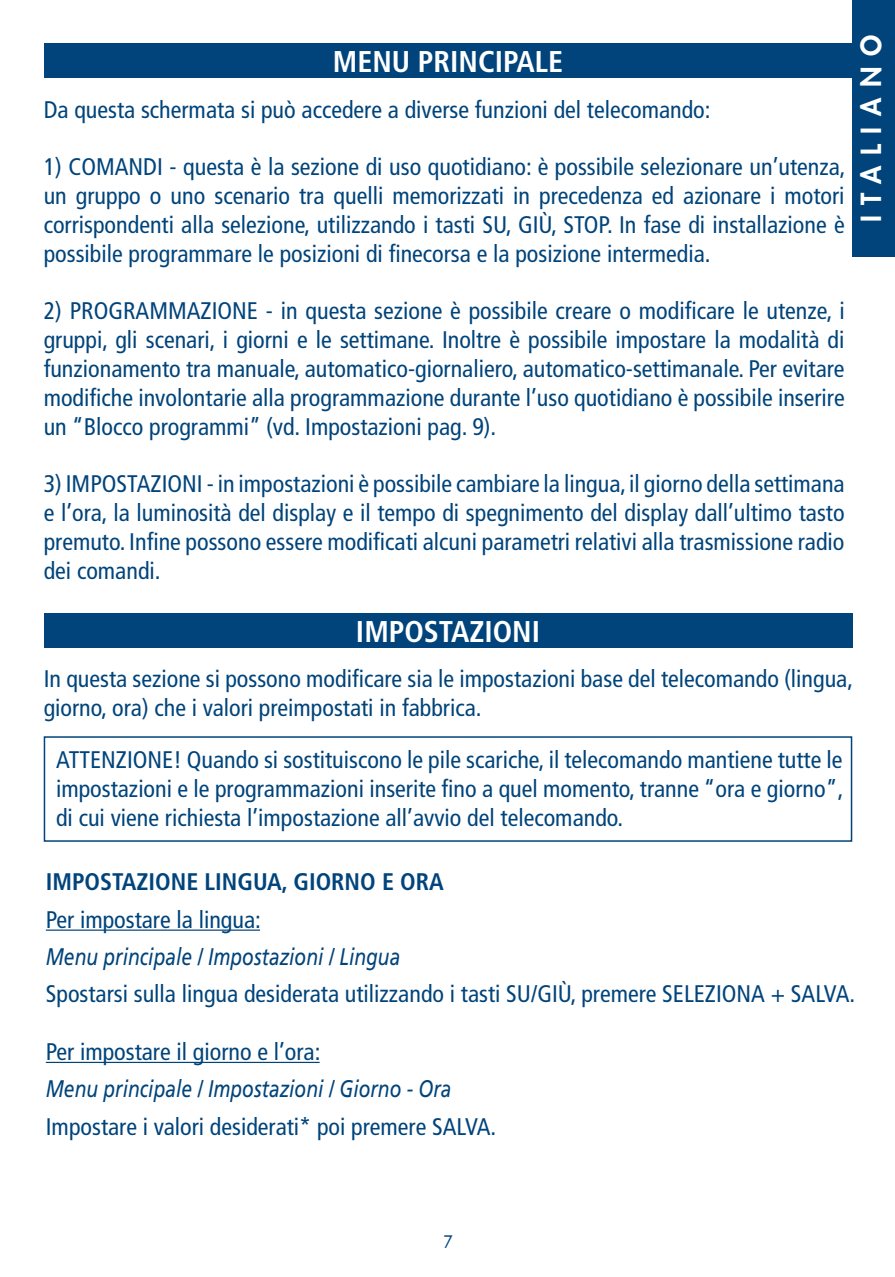
<style>
.page{position:relative;width:895px;height:1277px;background:#fff}
.page>*{position:absolute;margin:0;border:0;box-sizing:border-box;transform-origin:0 0}
.t1{font:700 condensed 30px "Frutiger LT Std";color:#fff}
.t2{font:800 27px "Futura";letter-spacing:.395em;color:#fff}
.t3{font:condensed 24px/28.8px "Frutiger LT Std";color:#00447b;text-align:justify}
.t4{font:italic 24px "Frutiger LT Std";color:#00447b;scale:.8 1}
.t5{font:700 condensed 24px "Frutiger LT Std";color:#00447b}
.t6{font:18px "Futura BT";color:#00447b}
</style>
<div class="page">
<div style="left:852px;top:0;width:42px;height:256px;background:#00447b"></div>
<div style="left:44px;top:44px;width:808px;height:34px;background:#00447b"></div>
<div style="left:44px;top:613px;width:808px;height:34px;background:#00447b"></div>
<div style="left:44px;top:736px;width:808px;height:105px;border:2px solid #00447b"></div>
<hr style="left:46px;top:929px;width:214px;height:1px;background:#00447b">
<hr style="left:46px;top:1061px;width:273px;height:1px;background:#00447b">
<p class="t1" style="left:333px;top:44px;width:232px">MENU PRINCIPALE</p>
<p class="t3" style="left:44px;top:95px;width:668px">Da questa schermata si può accedere a diverse funzioni del telecomando:</p>
<p class="t3" style="left:44px;top:153px;width:803px">1) COMANDI - questa è la sezione di uso quotidiano: è possibile selezionare un’utenza, un gruppo o uno scenario tra quelli memorizzati in precedenza ed azionare i motori corrispondenti alla selezione, utilizzando i tasti SU, GIÙ, STOP. In fase di installazione è possibile programmare le posizioni di finecorsa e la posizione intermedia.</p>
<p class="t3" style="left:44px;top:297px;width:802px">2) PROGRAMMAZIONE - in questa sezione è possibile creare o modificare le utenze, i gruppi, gli scenari, i giorni e le settimane. Inoltre è possibile impostare la modalità di funzionamento tra manuale, automatico-giornaliero, automatico-settimanale. Per evitare modifiche involontarie alla programmazione durante l’uso quotidiano è possibile inserire un “Blocco programmi” (vd. Impostazioni pag. 9).</p>
<p class="t3" style="left:44px;top:469px;width:802px">3) IMPOSTAZIONI - in impostazioni è possibile cambiare la lingua, il giorno della settimana e l’ora, la luminosità del display e il tempo di spegnimento del display dall’ultimo tasto premuto. Infine possono essere modificati alcuni parametri relativi alla trasmissione radio dei comandi.</p>
<p class="t2" style="left:852px;top:222px;width:189px;rotate:-90deg">ITALIANO</p>
<p class="t1" style="left:356px;top:614px;width:185px">IMPOSTAZIONI</p>
<p class="t3" style="left:44px;top:664px;width:810px">In questa sezione si possono modificare sia le impostazioni base del telecomando (lingua, giorno, ora) che i valori preimpostati in fabbrica.</p>
<p class="t3" style="left:56px;top:745px;width:788px">ATTENZIONE! Quando si sostituiscono le pile scariche, il telecomando mantiene tutte le impostazioni e le programmazioni inserite fino a quel momento, tranne “ora e giorno”, di cui viene richiesta l’impostazione all’avvio del telecomando.</p>
<p class="t5" style="left:46px;top:867px;width:399px">IMPOSTAZIONE LINGUA, GIORNO E ORA</p>
<p class="t3" style="left:46px;top:905px;width:216px">Per impostare la lingua:</p>
<p class="t4" style="left:46px;top:942px;width:444px">Menu principale / Impostazioni / Lingua</p>
<p class="t3" style="left:46px;top:979px;width:810px">Spostarsi sulla lingua desiderata utilizzando i tasti SU/GIÙ, premere SELEZIONA + SALVA.</p>
<p class="t3" style="left:46px;top:1037px;width:276px">Per impostare il giorno e l’ora:</p>
<p class="t4" style="left:46px;top:1074px;width:508px">Menu principale / Impostazioni / Giorno - Ora</p>
<p class="t3" style="left:46px;top:1112px;width:452px">Impostare i valori desiderati* poi premere SALVA.</p>
<p class="t6" style="left:442px;top:1230px;width:12px">7</p>
</div>
